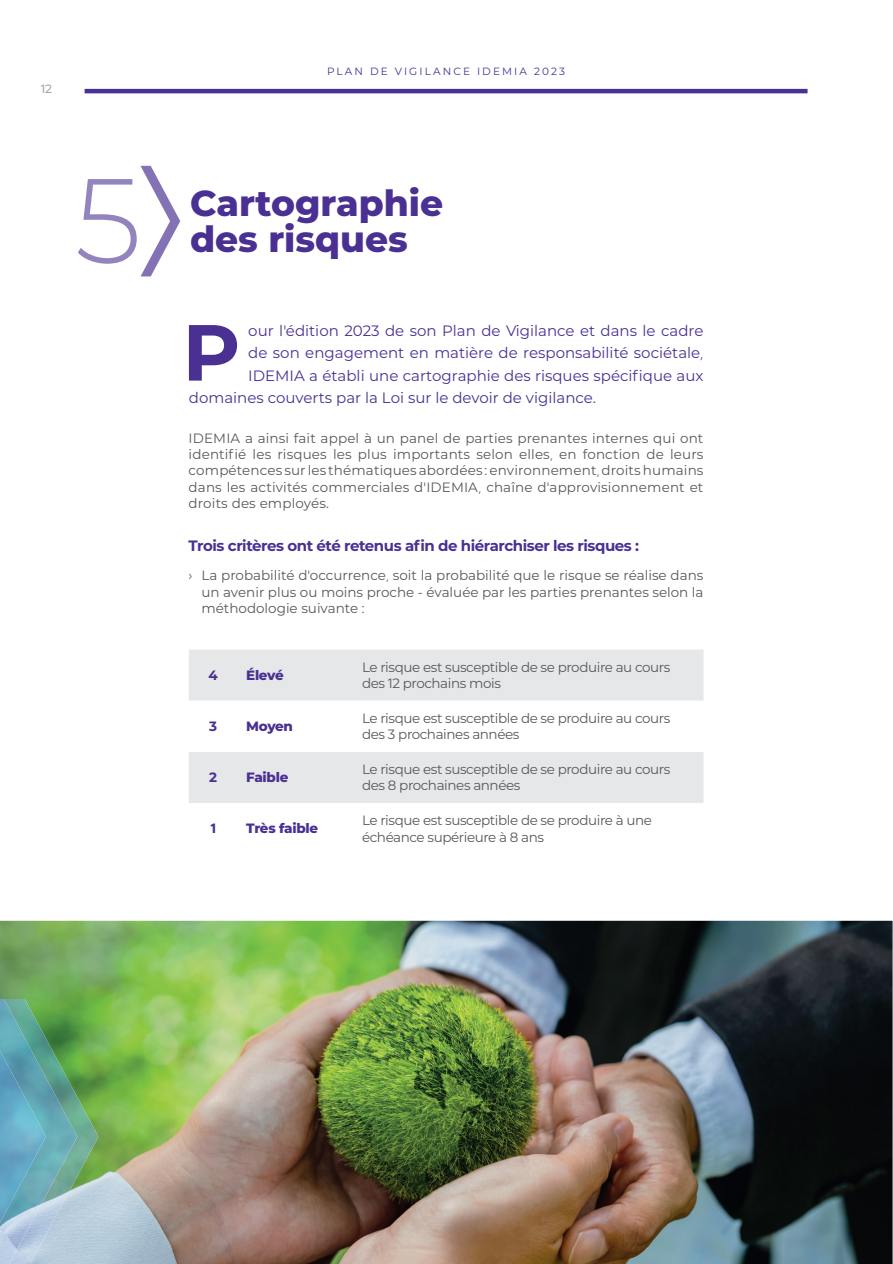
<style>
.page{position:relative;width:893px;height:1264px;background:#fff}
.page>*{position:absolute;margin:0;border:0;box-sizing:border-box;transform-origin:0 0}
.t1{font:700 79.35px "IDEMIA";color:#4a3093}
.t2{font:800 36px/36px "IDEMIA";color:#4a3093}
.t3{font:15px "IDEMIA";color:#4a3093}
.t4{font:700 15px "IDEMIA";letter-spacing:-.03em;color:#4a3093}
.t5{font:13.5px/16.2px "IDEMIA";letter-spacing:-.03em;color:#57585a}
.t6{font:800 13.5px "IDEMIA";letter-spacing:-.02em;color:#4a3093}
.t7{font:700 13.5px "IDEMIA";color:#4a3093}
.t8{font:500 12px "IDEMIA";color:#9fa9ae}
.t9{font:10.5px "IDEMIA";letter-spacing:.2em;color:#4a3093}
</style>
<div class="page">
<hr style="left:85px;top:89px;width:722px;height:4px;background:#4a3093">
<svg style="left:78px;top:179px;width:59px;height:85px"></svg>
<svg style="left:140px;top:166px;width:40px;height:110px"></svg>
<div style="left:189px;top:649px;width:514px;height:154px;background:#e6e7e9"></div>
<svg style="left:189px;top:700px;width:514px;height:51px"></svg>
<img style="left:0;top:920px;width:892px;height:343px">
<img style="left:77px;top:998px;width:21px;height:265px">
<img style="left:0;top:998px;width:77px;height:265px">
<img style="left:0;top:1049px;width:46px;height:173px">
<p class="t8" style="left:41px;top:81px;width:13px">12</p>
<p class="t9" style="left:327px;top:64px;width:240px">PLAN DE VIGILANCE IDEMIA 2023</p>
<h2 class="t2" style="left:190px;top:183px;width:255px">Cartographie des risques</h2>
<h1 class="t1" style="left:182px;top:295px;width:60px">P</h1>
<p class="t3" style="left:248px;top:320px;width:457px">our l’édition 2023 de son Plan de Vigilance et dans le cadre</p>
<p class="t3" style="left:248px;top:342px;width:457px">de son engagement en matière de responsabilité sociétale,</p>
<p class="t3" style="left:248px;top:365px;width:457px">IDEMIA a établi une cartographie des risques spécifique aux</p>
<p class="t3" style="left:189px;top:387px;width:409px">domaines couverts par la Loi sur le devoir de vigilance.</p>
<p class="t5" style="left:189px;top:429px;width:516px;text-align:justify">IDEMIA a ainsi fait appel à un panel de parties prenantes internes qui ont identifié les risques les plus importants selon elles, en fonction de leurs compétences sur les thématiques abordées : environnement, droits humains dans les activités commerciales d’IDEMIA, chaîne d’approvisionnement et droits des employés.</p>
<p class="t4" style="left:189px;top:535px;width:452px">Trois critères ont été retenus afin de hiérarchiser les risques :</p>
<p class="t5" style="left:201px;top:567px;width:504px;text-align:justify;text-indent:-13px">› La probabilité d’occurrence, soit la probabilité que le risque se réalise dans un avenir plus ou moins proche - évaluée par les parties prenantes selon la méthodologie suivante :</p>
<p class="t7" style="left:209px;top:665px;width:11px">4</p>
<p class="t6" style="left:246px;top:665px;width:39px">Élevé</p>
<p class="t5" style="left:362px;top:658px;width:310px">Le risque est susceptible de se produire au cours des 12 prochains mois</p>
<p class="t7" style="left:209px;top:716px;width:9px">3</p>
<p class="t6" style="left:246px;top:716px;width:48px">Moyen</p>
<p class="t5" style="left:362px;top:709px;width:310px">Le risque est susceptible de se produire au cours des 3 prochaines années</p>
<p class="t7" style="left:209px;top:767px;width:9px">2</p>
<p class="t6" style="left:246px;top:767px;width:44px">Faible</p>
<p class="t5" style="left:362px;top:760px;width:310px">Le risque est susceptible de se produire au cours des 8 prochaines années</p>
<p class="t7" style="left:211px;top:818px;width:7px">1</p>
<p class="t6" style="left:246px;top:818px;width:73px">Très faible</p>
<p class="t5" style="left:362px;top:811px;width:291px">Le risque est susceptible de se produire à une échéance supérieure à 8 ans</p>
</div>
